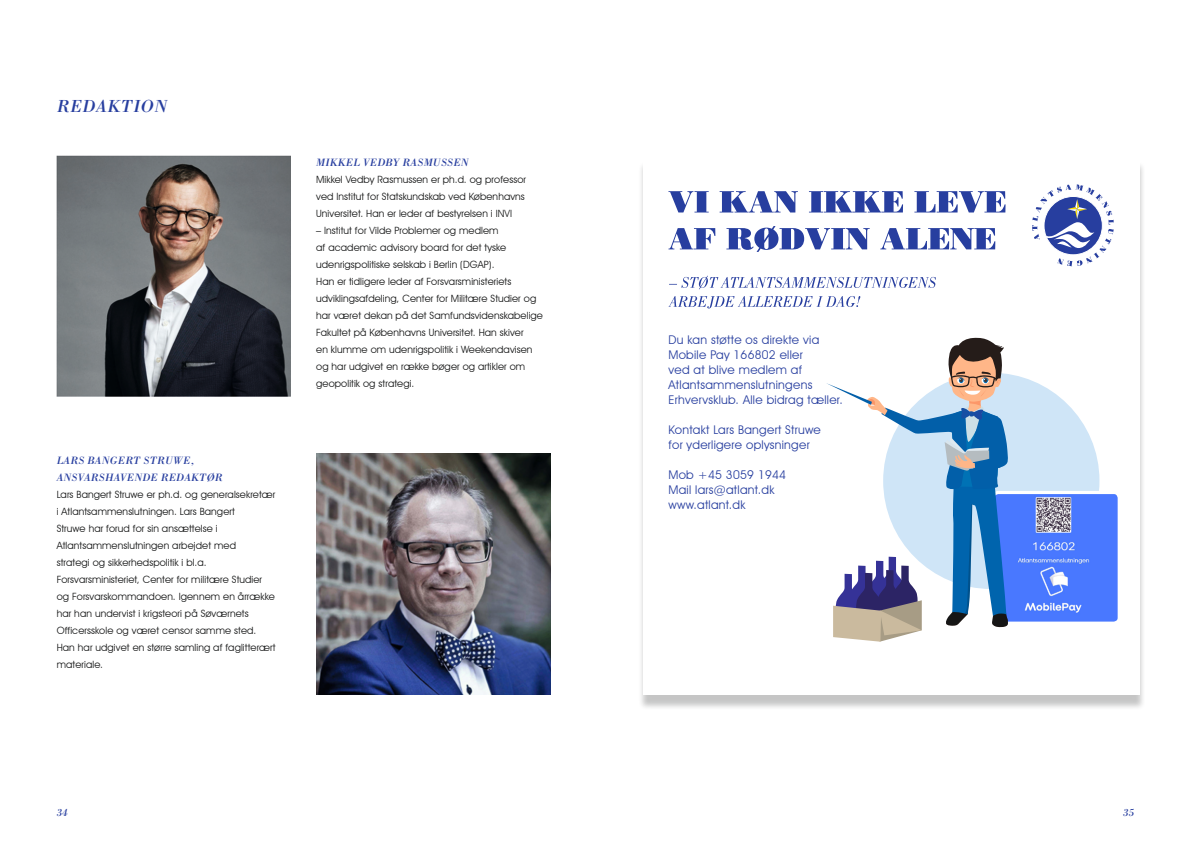
<style>
.page{position:relative;width:1191px;height:842px;background:#fff}
.page>*{position:absolute;margin:0;border:0;box-sizing:border-box;transform-origin:0 0}
.t1{font:italic 18px "Bodoni Std";letter-spacing:.025em;color:#273e9f}
.t2{font:12px/15px "Avant Garde IT Cby BT";letter-spacing:.025em;color:#273e9f}
.t3{font:italic 11px/17px "Bodoni Std";letter-spacing:.01em;color:#273e9f}
.t4{font:10px/17px "Avant Garde IT Cby BT";letter-spacing:.01em;color:#151616}
</style>
<div class="page">
<img style="left:316px;top:454px;width:234px;height:240px">
<img style="left:57px;top:156px;width:234px;height:241px">
<div style="left:638px;top:161px;width:507px;height:549px;background:#151616;opacity:.25"></div>
<div style="left:643px;top:157px;width:497px;height:537px;background:#fff"></div>
<svg style="left:668px;top:226px;width:327px;height:26px"></svg>
<svg style="left:668px;top:191px;width:337px;height:21px"></svg>
<svg style="left:668px;top:296px;width:192px;height:12px"></svg>
<svg style="left:669px;top:276px;width:267px;height:13px"></svg>
<div style="left:883px;top:373px;width:216px;height:216px;background:#cfe5f7;border-radius:50%"></div>
<img style="left:1019px;top:495px;width:97px;height:126px">
<div style="left:991px;top:491px;width:129px;height:134px;border:3px solid #fff;border-radius:5px"></div>
<svg style="left:827px;top:337px;width:192px;height:305px"></svg>
<svg style="left:1032px;top:184px;width:81px;height:82px"></svg>
<h1 class="t1" style="left:57px;top:95px;width:112px">REDAKTION</h1>
<p class="t3" style="left:57px;top:452px;width:167px">LARS BANGERT STRUWE,<br>ANSVARSHAVENDE REDAKTØR</p>
<p class="t4" style="left:57px;top:486px;width:220px">Lars Bangert Struwe er ph.d. og generalsekretær i Atlantsammenslutningen. Lars Bangert<br>Struwe har forud for sin ansættelse i Atlantsammenslutningen arbejdet med<br>strategi og sikkerhedspolitik i bl.a.<br>Forsvarsministeriet, Center for militære Studier og Forsvarskommandoen. Igennem en årrække har han undervist i krigsteori på Søværnets Officersskole og været censor samme sted.<br>Han har udgivet en større samling af faglitterært materiale.</p>
<p class="t3" style="left:316px;top:154px;width:154px">MIKKEL VEDBY RASMUSSEN</p>
<p class="t4" style="left:316px;top:171px;width:211px;text-align:justify">Mikkel Vedby Rasmussen er ph.d. og professor ved Institut for Statskundskab ved Københavns Universitet. Han er leder af bestyrelsen i INVI</p>
<p class="t4" style="left:316px;top:222px;width:228px">– Institut for Vilde Problemer og medlem<br>af academic advisory board for det tyske udenrigspolitiske selskab i Berlin (DGAP).<br>Han er tidligere leder af Forsvarsministeriets udviklingsafdeling, Center for Militære Studier og har været dekan på det Samfundsvidenskabelige Fakultet på Københavns Universitet. Han skiver<br>en klumme om udenrigspolitik i Weekendavisen og har udgivet en række bøger og artikler om geopolitik og strategi.</p>
<p class="t2" style="left:668px;top:332px;width:176px">Du kan støtte os direkte via<br>Mobile Pay 166802 eller<br>ved at blive medlem af<br>Atlantsammenslutningens<br>Erhvervsklub. Alle bidrag tæller.</p>
<p class="t2" style="left:668px;top:422px;width:154px">Kontakt Lars Bangert Struwe for yderligere oplysninger</p>
<p class="t2" style="left:668px;top:467px;width:119px">Mob +45 3059 1944<br>Mail lars@atlant.dk www.atlant.dk</p>
<p class="t3" style="left:57px;top:803px;width:13px">34</p>
<p class="t3" style="left:1123px;top:803px;width:13px">35</p>
</div>
